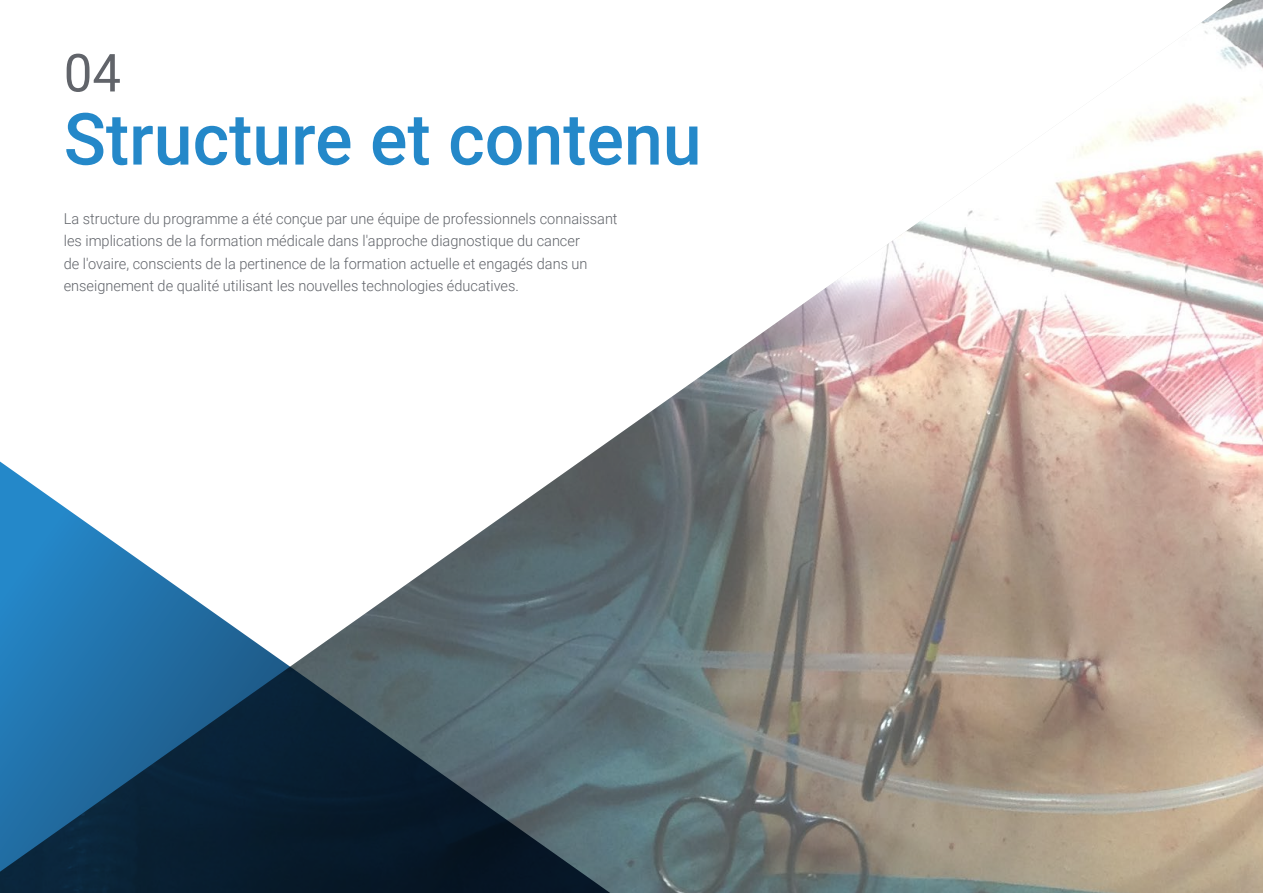
<style>
.page{position:relative;width:1263px;height:893px;background:#fff}
.page>*{position:absolute;margin:0;border:0;box-sizing:border-box;transform-origin:0 0}
.t1{font:500 72px "Roboto";color:#2488c9}
.t2{font:52.5px "Roboto";color:#61646a}
.t3{font:300 15px/22.5px "Roboto";color:#61646a}
</style>
<div class="page">
<img style="left:602px;top:0;width:661px;height:893px">
<svg style="left:0;top:446px;width:640px;height:447px"></svg>
<h2 class="t2" style="left:64px;top:36px;width:59px">04</h2>
<h1 class="t1" style="left:64px;top:89px;width:639px">Structure et contenu</h1>
<p class="t3" style="left:64px;top:207px;width:555px">La structure du programme a été conçue par une équipe de professionnels connaissant les implications de la formation médicale dans l'approche diagnostique du cancer<br>de l'ovaire, conscients de la pertinence de la formation actuelle et engagés dans un enseignement de qualité utilisant les nouvelles technologies éducatives.</p>
</div>
